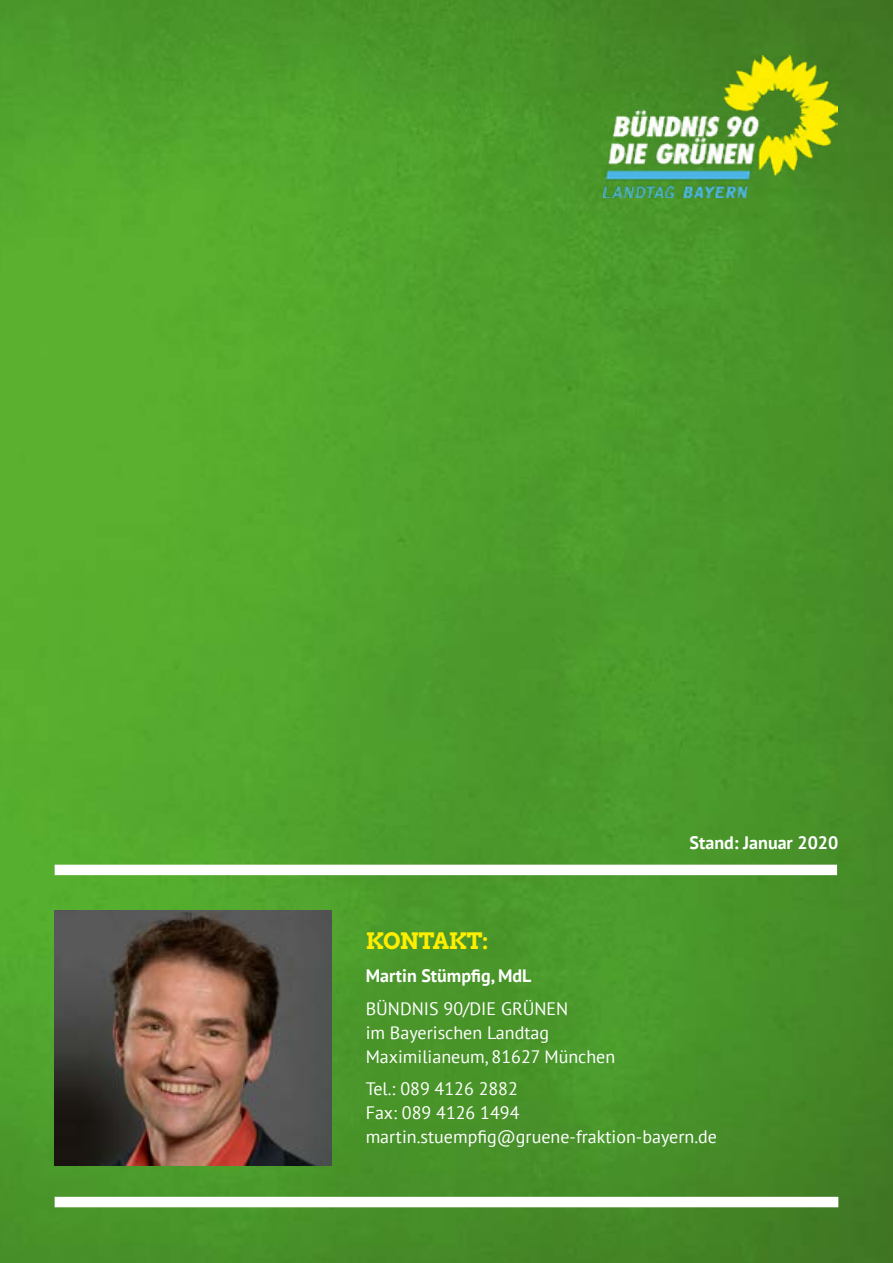
<style>
.page{position:relative;width:893px;height:1263px;background:#fff}
.page>*{position:absolute;margin:0;border:0;box-sizing:border-box;transform-origin:0 0}
.t1{font:22.5px "Arvo Gruen";letter-spacing:-.025em;color:#fe0}
.t2{font:18px/24px "PT Sans";color:#fff}
.t3{font:700 18px "PT Sans";color:#fff}
</style>
<div class="page">
<img style="left:0;top:0;width:893px;height:1263px">
<img style="left:604px;top:55px;width:234px;height:143px">
<div style="left:55px;top:865px;width:782px;height:10px;background:#fff"></div>
<div style="left:55px;top:1197px;width:783px;height:10px;background:#fff"></div>
<img style="left:55px;top:910px;width:276px;height:255px">
<p class="t3" style="left:690px;top:831px;width:150px">Stand: Januar 2020</p>
<p class="t1" style="left:366px;top:925px;width:124px">KONTAKT:</p>
<p class="t3" style="left:366px;top:964px;width:167px">Martin Stümpfig, MdL</p>
<p class="t2" style="left:366px;top:996px;width:251px">BÜNDNIS 90/DIE GRÜNEN<br>im Bayerischen Landtag<br>Maximilianeum, 81627 München</p>
<p class="t2" style="left:366px;top:1076px;width:353px">Tel.: 089 4126 2882<br>Fax: 089 4126 1494 martin.stuempfig@gruene-fraktion-bayern.de</p>
</div>
